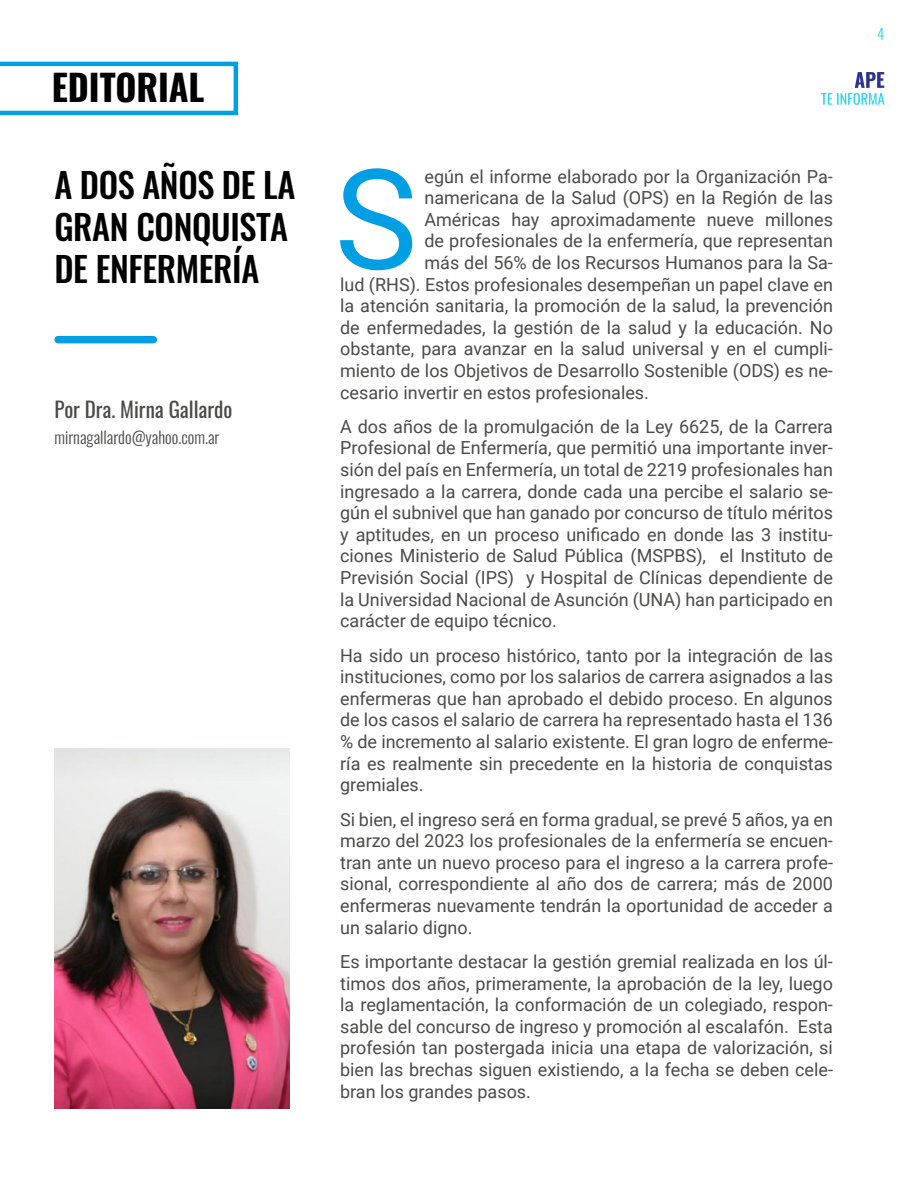
<style>
.page{position:relative;width:918px;height:1188px;background:#fff}
.page>*{position:absolute;margin:0;border:0;box-sizing:border-box;transform-origin:0 0}
.t1{font:139.5px "Roboto";color:#009fe3}
.t2{font:700 36px "Oswald";color:#000}
.t3{font:500 34.5px/42px "Oswald";letter-spacing:-.01em;color:#000}
.t4{font:21px "Oswald";color:#4a4a49}
.t5{font:18px/21.6px "Roboto";color:#4a4a49;text-align:justify}
.t6{font:300 16.5px "Oswald";color:#4a4a49}
.t7{font:300 15px "Oswald";color:#2dd6f0}
</style>
<div class="page">
<svg style="left:821px;top:72px;width:63px;height:33px"></svg>
<img style="left:54px;top:748px;width:236px;height:360px">
<svg style="left:0;top:62px;width:238px;height:53px"></svg>
<div style="left:58px;top:336px;width:95px;height:7px;background:#009fe3"></div>
<h2 class="t2" style="left:52px;top:56px;width:154px">EDITORIAL</h2>
<h3 class="t3" style="left:54px;top:160px;width:243px">A DOS AÑOS DE LA<br>GRAN CONQUISTA<br>DE ENFERMERÍA</h3>
<p class="t4" style="left:54px;top:390px;width:180px">Por Dra. Mirna Gallardo</p>
<p class="t6" style="left:54px;top:423px;width:167px">mirnagallardo@yahoo.com.ar</p>
<p class="t7" style="left:877px;top:21px;width:9px">4</p>
<h1 class="t1" style="left:335px;top:122px;width:84px">S</h1>
<p class="t5" style="left:424px;top:165px;width:410px">egún el informe elaborado por la Organización Pa-</p>
<p class="t5" style="left:424px;top:186px;width:410px">namericana de la Salud (OPS) en la Región de las</p>
<p class="t5" style="left:424px;top:208px;width:410px">Américas hay aproximadamente nueve millones</p>
<p class="t5" style="left:424px;top:229px;width:410px">de profesionales de la enfermería, que representan</p>
<p class="t5" style="left:424px;top:251px;width:410px">más del 56% de los Recursos Humanos para la Sa-</p>
<p class="t5" style="left:340px;top:273px;width:494px">lud (RHS). Estos profesionales desempeñan un papel clave en</p>
<p class="t5" style="left:340px;top:294px;width:494px">la atención sanitaria, la promoción de la salud, la prevención</p>
<p class="t5" style="left:340px;top:316px;width:494px">de enfermedades, la gestión de la salud y la educación. No</p>
<p class="t5" style="left:340px;top:337px;width:494px">obstante, para avanzar en la salud universal y en el cumpli-</p>
<p class="t5" style="left:340px;top:359px;width:494px">miento de los Objetivos de Desarrollo Sostenible (ODS) es ne-</p>
<p class="t5" style="left:340px;top:381px;width:310px">cesario invertir en estos profesionales.</p>
<p class="t5" style="left:340px;top:415px;width:494px">A dos años de la promulgación de la Ley 6625, de la Carrera Profesional de Enfermería, que permitió una importante inver&shy;sión del país en Enfermería, un total de 2219 profesionales han ingresado a la carrera, donde cada una percibe el salario se&shy;gún el subnivel que han ganado por concurso de título méritos y aptitudes, en un proceso unificado en donde las 3 institu&shy;ciones Ministerio de Salud Pública (MSPBS), el Instituto de Previsión Social (IPS) y Hospital de Clínicas dependiente de la Universidad Nacional de Asunción (UNA) han participado en carácter de equipo técnico.</p>
<p class="t5" style="left:340px;top:644px;width:494px">Ha sido un proceso histórico, tanto por la integración de las instituciones, como por los salarios de carrera asignados a las enfermeras que han aprobado el debido proceso. En algunos de los casos el salario de carrera ha representado hasta el 136 % de incremento al salario existente. El gran logro de enferme&shy;ría es realmente sin precedente en la historia de conquistas gremiales.</p>
<p class="t5" style="left:340px;top:808px;width:494px">Si bien, el ingreso será en forma gradual, se prevé 5 años, ya en marzo del 2023 los profesionales de la enfermería se encuen&shy;tran ante un nuevo proceso para el ingreso a la carrera profe&shy;sional, correspondiente al año dos de carrera; más de 2000 enfermeras nuevamente tendrán la oportunidad de acceder a un salario digno.</p>
<p class="t5" style="left:340px;top:950px;width:494px">Es importante destacar la gestión gremial realizada en los úl&shy;timos dos años, primeramente, la aprobación de la ley, luego la reglamentación, la conformación de un colegiado, respon&shy;sable del concurso de ingreso y promoción al escalafón. Esta profesión tan postergada inicia una etapa de valorización, si bien las brechas siguen existiendo, a la fecha se deben cele&shy;bran los grandes pasos.</p>
</div>
